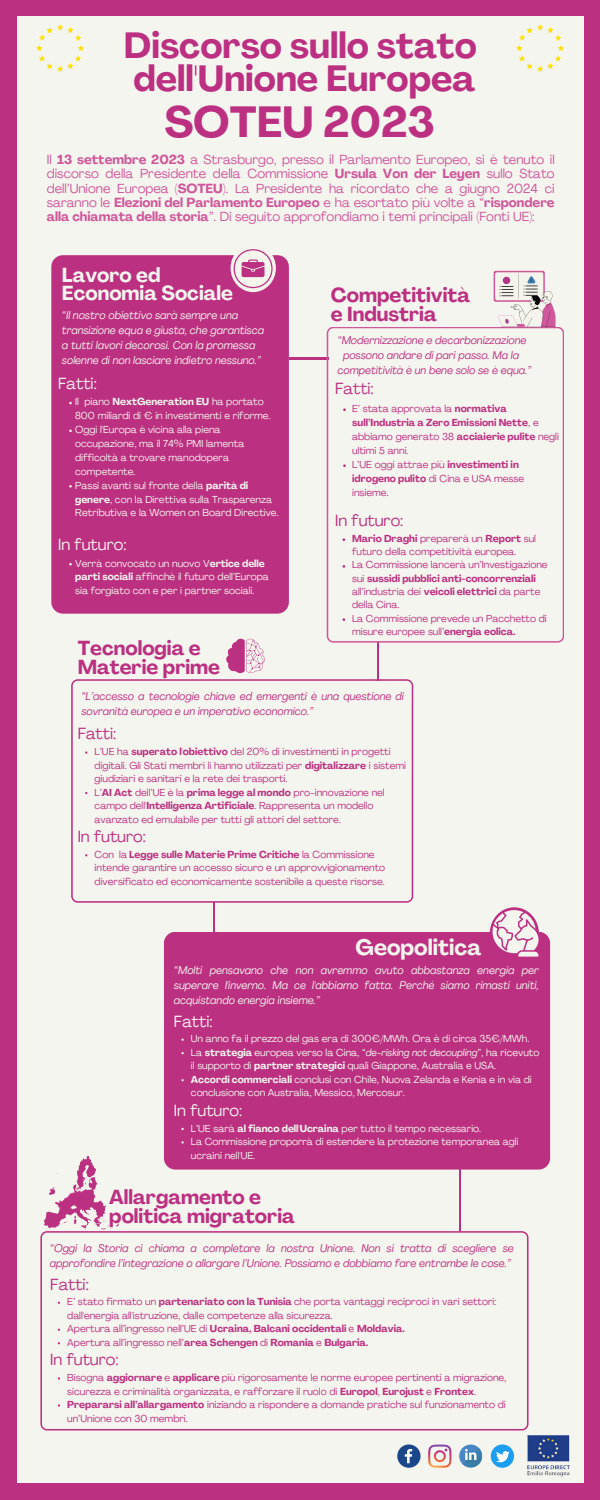
<style>
.page{position:relative;width:600px;height:1500px;background:#bc3081}
.page>*{position:absolute;margin:0;border:0;box-sizing:border-box;transform-origin:0 0}
.t1{font:700 43px "Agrandir";color:#bc3081}
.t2{font:700 36px "Agrandir";color:#bc3081}
.t3{font:700 22px "Agrandir";color:#f4f4ed}
.t4{font:700 20px/18.8px "Agrandir";color:#bc3081}
.t5{font:700 20px/18.8px "Agrandir";color:#f5f5ef}
.t6{font:16px "Agrandir";color:#bc3081}
.t7{font:16px "Agrandir";color:#f5f5ef}
.t8{font:13px/14.2px "Agrandir";color:#cf579b;text-align:justify}
.t9{font:italic 11px/15px "Agrandir";color:#bc3081}
.t10{font:italic 11px/15px "Agrandir";color:#f5f5ef}
.t11{font:10px/13.5px "Agrandir";color:#bc3081}
.t12{font:10px/13.9px "Agrandir";color:#f5f5ef}
.t13{font:700 10px/14px "Agrandir";color:#bc3081}
.s1{font-weight:700}
.s2{font-weight:400}
.s3{font-style:italic}
</style>
<div class="page">
<div style="left:18px;top:16px;width:566px;height:1467px;background:#f5f5ef"></div>
<hr style="left:289px;top:357px;width:40px;height:2px;background:#bc3081">
<svg style="left:397px;top:1444px;width:24px;height:24px"></svg>
<svg style="left:428px;top:1445px;width:23px;height:23px"></svg>
<div style="left:459px;top:1445px;width:23px;height:22px;background:#4a86c5;border-radius:50%"></div>
<svg style="left:463px;top:1448px;width:20px;height:20px"></svg>
<svg style="left:491px;top:1444px;width:21px;height:24px"></svg>
<img style="left:512px;top:1435px;width:58px;height:42px">
<svg style="left:36px;top:24px;width:48px;height:48px"></svg>
<svg style="left:516px;top:24px;width:48px;height:48px"></svg>
<hr style="left:378px;top:643px;width:1px;height:38px;background:#bc3081">
<svg style="left:71px;top:679px;width:342px;height:224px"></svg>
<svg style="left:226px;top:639px;width:39px;height:34px"></svg>
<hr style="left:213px;top:903px;width:1px;height:42px;background:#bc3081">
<hr style="left:459px;top:1169px;width:2px;height:62px;background:#bc3081">
<div style="left:164px;top:932px;width:386px;height:238px;background:#bc3081;border-radius:12px"></div>
<svg style="left:490px;top:907px;width:49px;height:52px"></svg>
<svg style="left:493px;top:910px;width:46px;height:47px"></svg>
<svg style="left:327px;top:327px;width:237px;height:316px"></svg>
<svg style="left:494px;top:271px;width:51px;height:31px"></svg>
<div style="left:495px;top:272px;width:48px;height:28px;background:#f4f4ed;border-radius:2px"></div>
<svg style="left:498px;top:273px;width:58px;height:54px"></svg>
<svg style="left:40px;top:1231px;width:489px;height:200px"></svg>
<svg style="left:44px;top:1156px;width:65px;height:74px"></svg>
<div style="left:51px;top:255px;width:238px;height:359px;background:#bc3081;border-radius:12px"></div>
<div style="left:231px;top:244px;width:45px;height:48px;background:#f4f4ed;border-radius:50%"></div>
<svg style="left:234px;top:249px;width:39px;height:39px"></svg>
<p class="t2" style="left:124px;top:31px;width:354px">Discorso sullo stato</p>
<p class="t2" style="left:133px;top:64px;width:344px">dell'Unione Europea</p>
<p class="t1" style="left:164px;top:105px;width:272px">SOTEU 2023</p>
<p class="t8" style="left:47px;top:154px;width:509px">Il <span class="s1">13 settembre 2023</span> a Strasburgo, presso il Parlamento Europeo, si è tenuto il discorso della Presidente della Commissione <span class="s1">Ursula Von der Leyen</span> sullo Stato dell’Unione Europea <span class="s1">(SOTEU)</span>. La Presidente ha ricordato che a giugno 2024 ci saranno le <span class="s1">Elezioni del Parlamento Europeo</span> e ha esortato più volte a “<span class="s1">rispondere alla chiamata della storia</span>”. Di seguito approfondiamo i temi principali (Fonti UE):</p>
<p class="t5" style="left:62px;top:267px;width:173px">Lavoro ed<br>Economia Sociale</p>
<p class="t10" style="left:62px;top:309px;width:204px">“Il nostro obiettivo sarà sempre una transizione equa e giusta, che garantisca</p>
<p class="t10" style="left:62px;top:339px;width:201px">a tutti lavori decorosi. Con la promessa solenne di non lasciare indietro nessuno.”</p>
<p class="t7" style="left:58px;top:377px;width:40px">Fatti:</p>
<p class="t12" style="left:75px;top:396px;width:197px">Il piano <span class="s1">NextGeneration EU</span> ha portato<br>800 miliardi di € in investimenti e riforme.</p>
<p class="t12" style="left:75px;top:424px;width:171px">Oggi l'Europa è vicina alla piena occupazione, ma il 74% PMI lamenta difficoltà a trovare manodopera competente.</p>
<p class="t12" style="left:75px;top:479px;width:205px">Passi avanti sul fronte della <span class="s1">parità di genere</span>, con la Direttiva sulla Trasparenza<br>Retributiva e la Women on Board Directive.</p>
<p class="t7" style="left:58px;top:538px;width:70px">In futuro:</p>
<p class="t12" style="left:75px;top:557px;width:195px">Verrà convocato un nuovo V<span class="s1">ertice delle parti sociali</span> affinchè il futuro dell’Europa sia forgiato con e per i partner sociali.</p>
<p class="t4" style="left:78px;top:641px;width:144px">Tecnologia e<br>Materie prime</p>
<p class="t4" style="left:331px;top:288px;width:141px">Competitività e Industria</p>
<p class="t9" style="left:338px;top:334px;width:190px">“Modernizzazione e decarbonizzazione</p>
<p class="t9" style="left:338px;top:349px;width:195px;text-indent:5px">possono andare di pari passo. Ma la competitività è un bene solo se è equa.”</p>
<p class="t13" style="left:352px;top:402px;width:208px"><span class="s2">E’ stata approvata la</span> normativa sull’Industria a Zero Emissioni Nette<span class="s2">, e abbiamo generato 38</span> acciaierie pulite <span class="s2">negli ultimi 5 anni.</span></p>
<p class="t11" style="left:352px;top:458px;width:174px;line-height:14px">L’UE oggi attrae più <span class="s1">investimenti in idrogeno pulito</span> di Cina e USA messe insieme.</p>
<p class="t11" style="left:352px;top:533px;width:185px"><span class="s1">Mario Draghi</span> preparerà un <span class="s1">Report</span> sul futuro della competitività europea.</p>
<p class="t11" style="left:352px;top:559px;width:197px">La Commissione lancerà un’Investigazione sui <span class="s1">sussidi pubblici anti-concorrenziali </span>all’industria dei <span class="s1">veicoli elettrici</span> da parte della Cina.</p>
<p class="t11" style="left:352px;top:613px;width:196px">La Commissione prevede un Pacchetto di misure europee sull’<span class="s1">energia eolica.</span></p>
<p class="t6" style="left:335px;top:382px;width:40px">Fatti:</p>
<p class="t6" style="left:335px;top:514px;width:70px">In futuro:</p>
<p class="t9" style="left:81px;top:690px;width:324px">“L’accesso a tecnologie chiave ed emergenti è una questione di sovranità europea e un imperativo economico.”</p>
<p class="t6" style="left:78px;top:727px;width:40px">Fatti:</p>
<p class="t11" style="left:95px;top:746px;width:313px">L’UE ha <span class="s1">superato l'obiettivo</span> del 20% di investimenti in progetti digitali. Gli Stati membri li hanno utilizzati per <span class="s1">digitalizzare</span> i sistemi giudiziari e sanitari e la rete dei trasporti.</p>
<p class="t11" style="left:95px;top:786px;width:292px">L’<span class="s1">AI Act</span> dell’UE è la <span class="s1">prima legge al mondo</span> pro-innovazione nel campo dell'<span class="s1">Intelligenza Artificiale</span>. Rappresenta un modello avanzato ed emulabile per tutti gli attori del settore.</p>
<p class="t11" style="left:95px;top:849px;width:292px">Con la <span class="s1">Legge sulle Materie Prime Critiche</span> la Commissione intende garantire un accesso sicuro e un approvvigionamento diversificato ed economicamente sostenibile a queste risorse.</p>
<p class="t6" style="left:78px;top:830px;width:70px">In futuro:</p>
<p class="t3" style="left:356px;top:938px;width:127px">Geopolitica</p>
<p class="t10" style="left:174px;top:964px;width:366px;text-align:justify">“Molti pensavano che non avremmo avuto abbastanza energia per superare l'inverno. Ma ce l'abbiamo fatta. Perché siamo rimasti uniti, acquistando energia insieme.”</p>
<p class="t12" style="left:191px;top:1033px;width:340px">Un anno fa il prezzo del gas era di 300€/MWh. Ora è di circa 35€/MWh.</p>
<p class="t12" style="left:191px;top:1047px;width:350px;line-height:13.5px">La <span class="s1">strategia</span> europea verso la Cina, “<span class="s3">de-risking not decoupling</span>”, ha ricevuto il supporto di <span class="s1">partner strategici</span> quali Giappone, Australia e USA.</p>
<p class="t12" style="left:191px;top:1074px;width:342px;line-height:13.5px"><span class="s1">Accordi commerciali</span> conclusi con Chile, Nuova Zelanda e Kenia e in via di conclusione con Australia, Messico, Mercosur.</p>
<p class="t12" style="left:191px;top:1122px;width:292px">L’UE sarà <span class="s1">al fianco dell'Ucraina</span> per tutto il tempo necessario.</p>
<p class="t12" style="left:191px;top:1136px;width:329px;line-height:13.5px">La Commissione proporrà di estendere la protezione temporanea agli ucraini nell'UE.</p>
<p class="t7" style="left:174px;top:1015px;width:40px">Fatti:</p>
<p class="t7" style="left:174px;top:1104px;width:70px">In futuro:</p>
<p class="t4" style="left:109px;top:1190px;width:187px">Allargamento e politica migratoria</p>
<p class="t9" style="left:50px;top:1242px;width:465px">“Oggi la Storia ci chiama a completare la nostra Unione. Non si tratta di scegliere se approfondire l’integrazione o allargare l’Unione. Possiamo e dobbiamo fare entrambe le cose.”</p>
<p class="t11" style="left:67px;top:1296px;width:431px">E’ stato firmato un <span class="s1">partenariato con la Tunisia</span> che porta vantaggi reciproci in vari settori: dall'energia all'istruzione, dalle competenze alla sicurezza.</p>
<p class="t13" style="left:67px;top:1323px;width:339px"><span class="s2">Apertura all’ingresso nell’UE di</span> Ucraina, Balcani occidentali <span class="s2">e</span> Moldavia.</p>
<p class="t11" style="left:67px;top:1337px;width:303px">Apertura all’ingresso nell’<span class="s1">area Schengen</span> di <span class="s1">Romania</span> e <span class="s1">Bulgaria.</span></p>
<p class="t11" style="left:67px;top:1372px;width:441px">Bisogna <span class="s1">aggiornare</span> e <span class="s1">applicare</span> più rigorosamente le norme europee pertinenti a migrazione, sicurezza e criminalità organizzata, e rafforzare il ruolo di <span class="s1">Europol</span>, <span class="s1">Eurojust</span> e <span class="s1">Frontex</span>.</p>
<p class="t11" style="left:67px;top:1399px;width:440px"><span class="s1">Prepararsi all’allargamento</span> iniziando a rispondere a domande pratiche sul funzionamento di un’Unione con 30 membri.</p>
<p class="t6" style="left:50px;top:1278px;width:40px">Fatti:</p>
<p class="t6" style="left:50px;top:1353px;width:70px">In futuro:</p>
</div>
